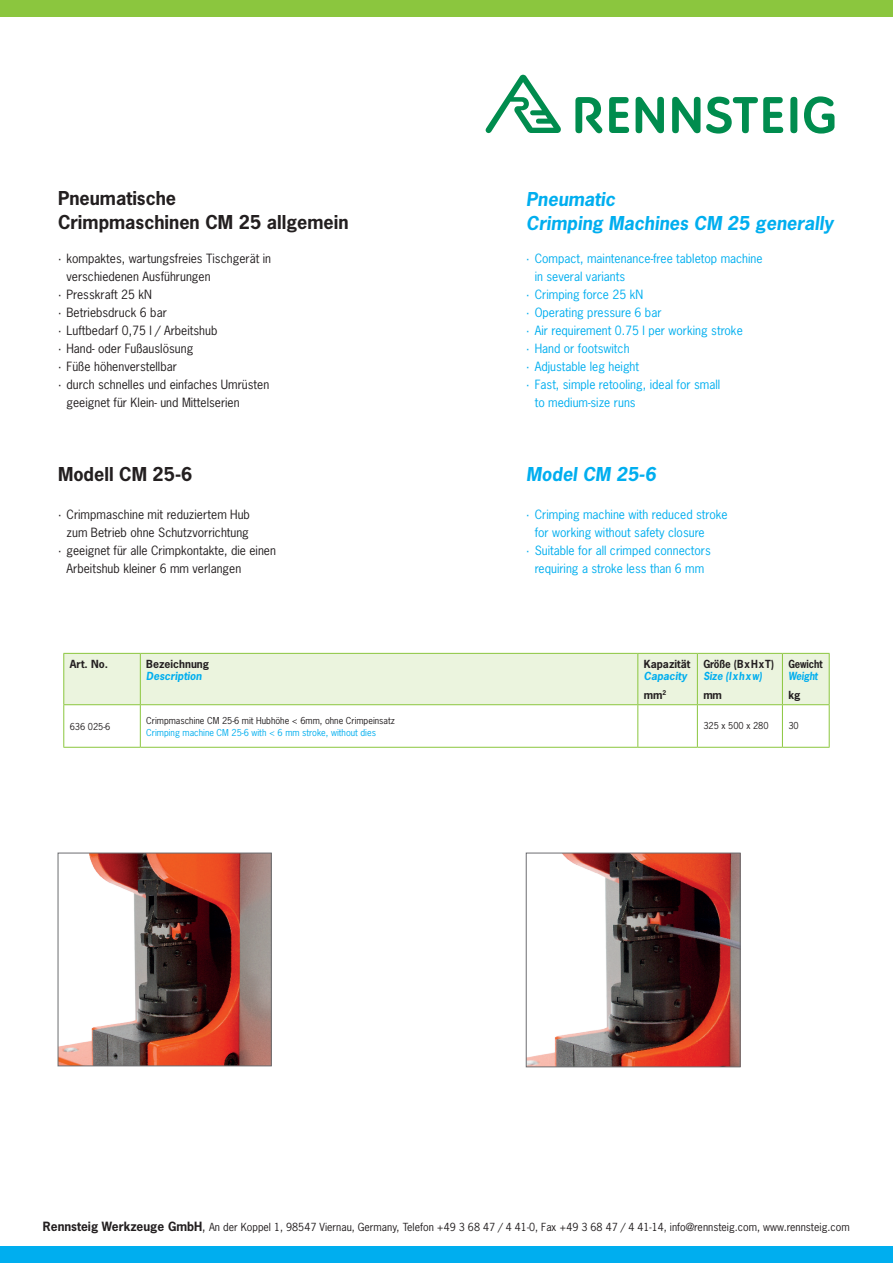
<style>
.page{position:relative;width:893px;height:1263px;background:#fff}
.page>*{position:absolute;margin:0;border:0;box-sizing:border-box;transform-origin:0 0}
.t1{font:700 18px/24px "News Gothic Std";color:#231f20}
.t2{font:italic 700 18px/24px "News Gothic Std";color:#00aeef}
.t3{font:12px "News Gothic Std";color:#231f20}
.t4{font:12px "News Gothic Std";color:#00aeef}
.t5{font:10.5px "News Gothic Std";color:#231f20}
.t6{font:700 10.5px "News Gothic Std";color:#231f20}
.t7{font:italic 700 10.5px/18.6px "News Gothic Std";color:#00aeef}
.t8{font:700 10.5px "News Gothic Std";letter-spacing:.045em;color:#231f20;scale:.95 1}
.t9{font:italic 700 10.5px "News Gothic Std";letter-spacing:.105em;color:#00aeef;scale:.95 1}
.t10{font:700 10.5px "News Gothic Std";color:#231f20;scale:.9 1}
.t11{font:italic 700 10.5px "News Gothic Std";color:#00aeef;scale:.9 1}
.t12{font:9px "News Gothic Std";color:#231f20}
.t13{font:9px "News Gothic Std";color:#00aeef}
.s1{font-style:normal;color:#231f20}
.s2{font-weight:700;font-size:12px}
.s3{font-size:12px}
</style>
<div class="page">
<div style="left:0;top:0;width:893px;height:17px;background:#8bc63e"></div>
<div style="left:0;top:1246px;width:893px;height:17px;background:#00aeef"></div>
<svg style="left:486px;top:75px;width:348px;height:59px"></svg>
<div style="left:64px;top:654px;width:765px;height:50px;background:#ebf4de"></div>
<hr style="left:63px;top:654px;width:1px;height:50px;background:#8bc63e">
<hr style="left:63px;top:653px;width:77px;height:1px;background:#8bc63e">
<hr style="left:140px;top:653px;width:498px;height:1px;background:#8bc63e">
<hr style="left:638px;top:653px;width:59px;height:1px;background:#8bc63e">
<hr style="left:697px;top:653px;width:85px;height:1px;background:#8bc63e">
<hr style="left:782px;top:653px;width:48px;height:1px;background:#8bc63e">
<hr style="left:140px;top:654px;width:1px;height:50px;background:#8bc63e">
<hr style="left:637px;top:654px;width:1px;height:50px;background:#8bc63e">
<hr style="left:697px;top:654px;width:1px;height:50px;background:#8bc63e">
<hr style="left:782px;top:654px;width:1px;height:50px;background:#8bc63e">
<hr style="left:829px;top:654px;width:1px;height:50px;background:#8bc63e">
<hr style="left:63px;top:705px;width:1px;height:42px;background:#8bc63e">
<hr style="left:140px;top:705px;width:1px;height:42px;background:#8bc63e">
<hr style="left:637px;top:705px;width:1px;height:42px;background:#8bc63e">
<hr style="left:63px;top:704px;width:77px;height:1px;background:#8bc63e">
<hr style="left:140px;top:704px;width:498px;height:1px;background:#8bc63e">
<hr style="left:638px;top:704px;width:59px;height:1px;background:#8bc63e">
<hr style="left:63px;top:747px;width:77px;height:1px;background:#8bc63e">
<hr style="left:140px;top:747px;width:498px;height:1px;background:#8bc63e">
<hr style="left:638px;top:747px;width:59px;height:1px;background:#8bc63e">
<hr style="left:697px;top:705px;width:1px;height:42px;background:#8bc63e">
<hr style="left:782px;top:705px;width:1px;height:42px;background:#8bc63e">
<hr style="left:829px;top:705px;width:1px;height:42px;background:#8bc63e">
<hr style="left:697px;top:704px;width:85px;height:1px;background:#8bc63e">
<hr style="left:782px;top:704px;width:48px;height:1px;background:#8bc63e">
<hr style="left:697px;top:747px;width:85px;height:1px;background:#8bc63e">
<hr style="left:782px;top:747px;width:48px;height:1px;background:#8bc63e">
<img style="left:60px;top:855px;width:210px;height:209px">
<div style="left:58px;top:853px;width:214px;height:213px;border:1px solid #6c6d70"></div>
<img style="left:528px;top:855px;width:210px;height:210px">
<div style="left:526px;top:853px;width:214px;height:214px;border:1px solid #6c6d70"></div>
<h1 class="t1" style="left:58px;top:186px;width:292px">Pneumatische<br>Crimpmaschinen CM 25 allgemein</h1>
<h1 class="t2" style="left:526px;top:187px;width:309px">Pneumatic<br>Crimping Machines CM 25 generally</h1>
<p class="t3" style="left:58px;top:250px;width:215px">· kompaktes, wartungsfreies Tischgerät in</p>
<p class="t3" style="left:67px;top:268px;width:146px">verschiedenen Ausführungen</p>
<p class="t3" style="left:58px;top:286px;width:95px">· Presskraft 25 kN</p>
<p class="t3" style="left:58px;top:304px;width:110px">· Betriebsdruck 6 bar</p>
<p class="t3" style="left:58px;top:322px;width:161px">· Luftbedarf 0,75 l / Arbeitshub</p>
<p class="t3" style="left:58px;top:340px;width:137px">· Hand- oder Fußauslösung</p>
<p class="t3" style="left:58px;top:358px;width:120px">· Füße höhenverstellbar</p>
<p class="t3" style="left:58px;top:376px;width:213px">· durch schnelles und einfaches Umrüsten</p>
<p class="t3" style="left:67px;top:394px;width:175px">geeignet für Klein- und Mittelserien</p>
<p class="t4" style="left:526px;top:250px;width:238px">· Compact, maintenance-free tabletop machine</p>
<p class="t4" style="left:535px;top:268px;width:92px">in several variants</p>
<p class="t4" style="left:526px;top:286px;width:119px">· Crimping force 25 kN</p>
<p class="t4" style="left:526px;top:304px;width:137px">· Operating pressure 6 bar</p>
<p class="t4" style="left:526px;top:322px;width:218px">· Air requirement 0.75 l per working stroke</p>
<p class="t4" style="left:526px;top:340px;width:105px">· Hand or footswitch</p>
<p class="t4" style="left:526px;top:358px;width:114px">· Adjustable leg height</p>
<p class="t4" style="left:526px;top:376px;width:195px">· Fast, simple retooling, ideal for small</p>
<p class="t4" style="left:535px;top:394px;width:102px">to medium-size runs</p>
<h1 class="t1" style="left:58px;top:462px;width:136px">Modell CM 25-6</h1>
<h1 class="t2" style="left:526px;top:462px;width:131px">Model CM 25-6</h1>
<p class="t3" style="left:58px;top:507px;width:193px">· Crimpmaschine mit reduziertem Hub</p>
<p class="t3" style="left:67px;top:525px;width:184px">zum Betrieb ohne Schutzvorrichtung</p>
<p class="t3" style="left:58px;top:543px;width:219px">· geeignet für alle Crimpkontakte, die einen</p>
<p class="t3" style="left:67px;top:561px;width:176px">Arbeitshub kleiner 6 mm verlangen</p>
<p class="t4" style="left:526px;top:507px;width:203px">· Crimping machine with reduced stroke</p>
<p class="t4" style="left:535px;top:525px;width:172px">for working without safety closure</p>
<p class="t4" style="left:526px;top:543px;width:186px">· Suitable for all crimped connectors</p>
<p class="t4" style="left:535px;top:561px;width:171px">requiring a stroke less than 6 mm</p>
<p class="t6" style="left:70px;top:657px;width:40px">Art. No.</p>
<p class="t6" style="left:146px;top:657px;width:64px">Bezeichnung</p>
<p class="t7" style="left:146px;top:667px;width:57px">Description</p>
<p class="t6" style="left:644px;top:657px;width:48px">Kapazität</p>
<p class="t7" style="left:644px;top:667px;width:45px">Capacity <span class="s1">mm</span><sup>2</sup></p>
<p class="t8" style="left:703px;top:657px;width:76px">Größe (BxHxT)</p>
<p class="t9" style="left:703px;top:669px;width:63px">Size (lxhxw)</p>
<p class="t6" style="left:703px;top:688px;width:20px">mm</p>
<p class="t10" style="left:788px;top:657px;width:39px">Gewicht</p>
<p class="t11" style="left:788px;top:669px;width:34px">Weight</p>
<p class="t6" style="left:788px;top:688px;width:14px">kg</p>
<p class="t12" style="left:70px;top:720px;width:42px">636 025-6</p>
<p class="t12" style="left:146px;top:714px;width:250px">Crimpmaschine CM 25-6 mit Hubhöhe &lt; 6mm, ohne Crimpeinsatz</p>
<p class="t13" style="left:146px;top:726px;width:231px">Crimping machine CM 25-6 with &lt; 6 mm stroke, without dies</p>
<p class="t12" style="left:703px;top:720px;width:67px">325 x 500 x 280</p>
<p class="t12" style="left:788px;top:720px;width:12px">30</p>
<p class="t5" style="left:43px;top:1220px;width:808px"><span class="s2">Rennsteig Werkzeuge GmbH</span><span class="s3">,</span> An der Koppel 1, 98547 Viernau, Germany, Telefon +49 3 68 47 / 4 41-0, Fax +49 3 68 47 / 4 41-14, info@rennsteig.com, www.rennsteig.com</p>
</div>
